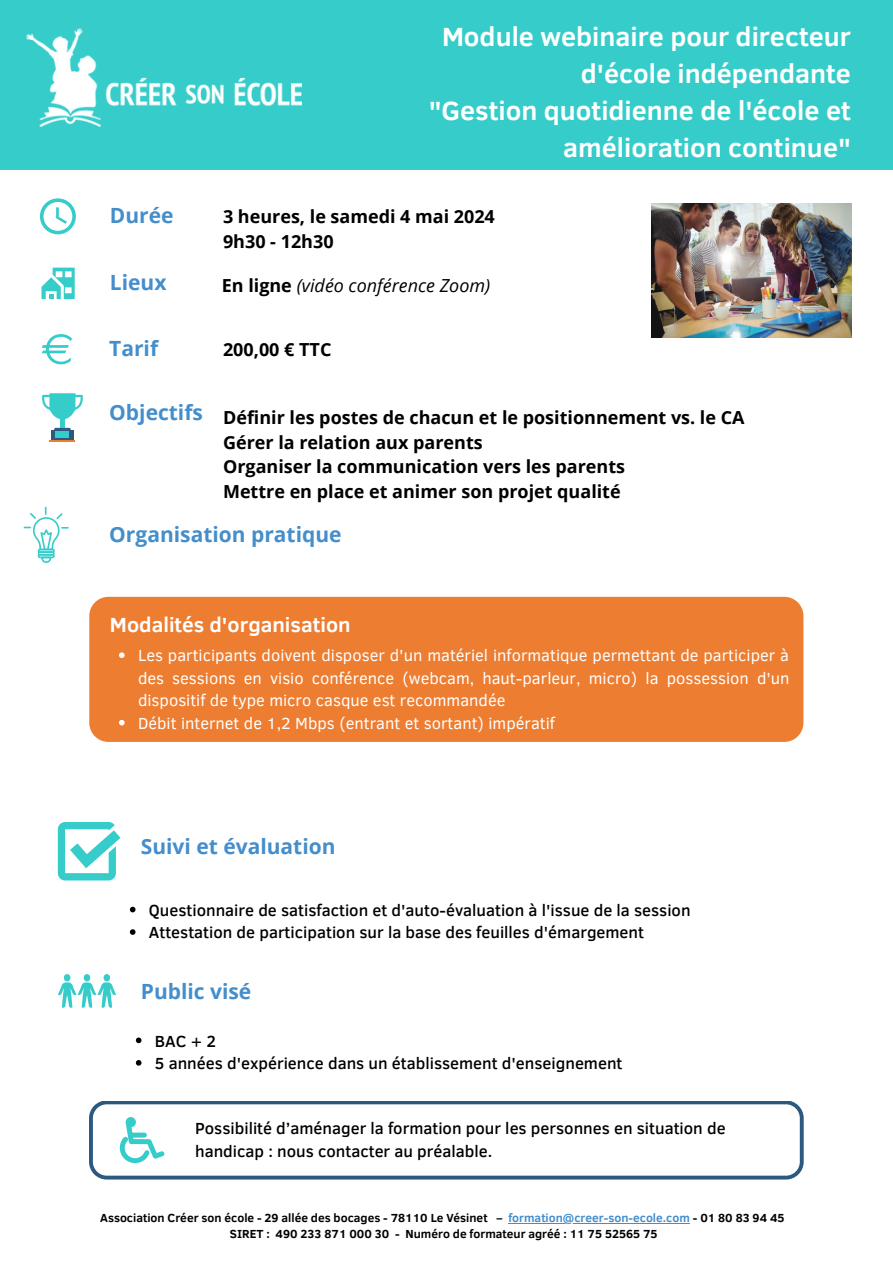
<style>
.page{position:relative;width:893px;height:1264px;background:#fff}
.page>*{position:absolute;margin:0;border:0;box-sizing:border-box;transform-origin:0 0}
.t1{font:700 27px/37px "Clear Sans";color:#fff;text-align:right}
.t2{font:700 21px "Open Sans";color:#448ecb}
.t3{font:700 21px "Clear Sans";color:#fff}
.t4{font:700 18px "Open Sans";color:#000}
.t5{font:italic 18px "Open Sans";color:#000}
.t6{font:500 16.5px/22.5px "Clear Sans";color:#000}
.t7{font:16.5px/22.5px "Clear Sans";color:#fff;text-align:justify}
.t8{font:700 12px "Clear Sans";color:#000}
.s1{font-weight:700;font-style:normal}
.s2{color:#448ecb}
</style>
<div class="page">
<div style="left:0;top:0;width:892px;height:169px;background:#36ccca"></div>
<img style="left:26px;top:28px;width:275px;height:98px">
<svg style="left:40px;top:198px;width:36px;height:36px"></svg>
<svg style="left:41px;top:267px;width:34px;height:32px"></svg>
<svg style="left:42px;top:334px;width:30px;height:30px"></svg>
<img style="left:651px;top:204px;width:200px;height:133px">
<hr style="left:508px;top:1223px;width:182px;height:1px;background:#448ecb">
<svg style="left:42px;top:393px;width:41px;height:37px"></svg>
<div style="left:51px;top:430px;width:22px;height:10px;background:#2b5980"></div>
<svg style="left:50px;top:440px;width:25px;height:1px"></svg>
<div style="left:56px;top:431px;width:13px;height:7px;background:#36ccca"></div>
<svg style="left:89px;top:1101px;width:714px;height:78px"></svg>
<svg style="left:120px;top:1116px;width:45px;height:47px"></svg>
<svg style="left:24px;top:507px;width:45px;height:56px"></svg>
<svg style="left:58px;top:822px;width:62px;height:58px"></svg>
<svg style="left:130px;top:906px;width:5px;height:6px"></svg>
<svg style="left:130px;top:929px;width:5px;height:5px"></svg>
<div style="left:89px;top:597px;width:714px;height:145px;background:#ed7d31;border-radius:19px"></div>
<svg style="left:119px;top:652px;width:6px;height:6px"></svg>
<svg style="left:119px;top:720px;width:6px;height:5px"></svg>
<svg style="left:58px;top:974px;width:58px;height:33px"></svg>
<svg style="left:136px;top:1037px;width:5px;height:6px"></svg>
<svg style="left:136px;top:1060px;width:5px;height:5px"></svg>
<p class="t1" style="left:442px;top:16px;width:410px">Module webinaire pour directeur d'école indépendante</p>
<p class="t1" style="left:428px;top:90px;width:424px">"Gestion quotidienne de l'école et amélioration continue"</p>
<p class="t2" style="left:110px;top:200px;width:65px">Durée</p>
<p class="t4" style="left:223px;top:204px;width:273px">3 heures, le samedi 4 mai 2024</p>
<p class="t4" style="left:223px;top:228px;width:112px">9h30 - 12h30</p>
<p class="t2" style="left:110px;top:268px;width:58px">Lieux</p>
<p class="t5" style="left:222px;top:273px;width:270px"><span class="s1">En ligne</span> (vidéo conférence Zoom)</p>
<p class="t2" style="left:109px;top:333px;width:50px">Tarif</p>
<p class="t4" style="left:223px;top:336px;width:110px">200,00 € TTC</p>
<p class="t2" style="left:109px;top:398px;width:95px">Objectifs</p>
<p class="t4" style="left:223px;top:405px;width:523px">Définir les postes de chacun et le positionnement vs. le CA</p>
<p class="t4" style="left:223px;top:429px;width:261px">Gérer la relation aux parents</p>
<p class="t4" style="left:223px;top:454px;width:403px">Organiser la communication vers les parents</p>
<p class="t4" style="left:223px;top:479px;width:399px">Mettre en place et animer son projet qualité</p>
<p class="t2" style="left:109px;top:519px;width:234px">Organisation pratique</p>
<p class="t3" style="left:110px;top:609px;width:242px">Modalités d'organisation</p>
<p class="t7" style="left:138px;top:643px;width:653px">Les participants doivent disposer d'un matériel informatique permettant de participer à des sessions en visio conférence (webcam, haut-parleur, micro) la possession d'un dispositif de type micro casque est recommandée</p>
<p class="t7" style="left:138px;top:711px;width:418px">Débit internet de 1,2 Mbps (entrant et sortant) impératif</p>
<p class="t2" style="left:141px;top:831px;width:196px">Suivi et évaluation</p>
<p class="t6" style="left:149px;top:897px;width:543px">Questionnaire de satisfaction et d'auto-évaluation à l'issue de la session</p>
<p class="t6" style="left:149px;top:920px;width:496px">Attestation de participation sur la base des feuilles d'émargement</p>
<p class="t2" style="left:141px;top:976px;width:112px">Public visé</p>
<p class="t6" style="left:155px;top:1028px;width:63px">BAC + 2</p>
<p class="t6" style="left:155px;top:1051px;width:469px">5 années d'expérience dans un établissement d'enseignement</p>
<p class="t6" style="left:195px;top:1116px;width:532px">Possibilité d’aménager la formation pour les personnes en situation de handicap : nous contacter au préalable.</p>
<p class="t8" style="left:100px;top:1209px;width:685px">Association Créer son école - 29 allée des bocages - 78110 Le Vésinet – <span class="s2">formation@creer-son-ecole.com</span> - 01 80 83 94 45</p>
<p class="t8" style="left:230px;top:1225px;width:429px">SIRET : 490 233 871 000 30 - Numéro de formateur agréé : 11 75 52565 75</p>
</div>
